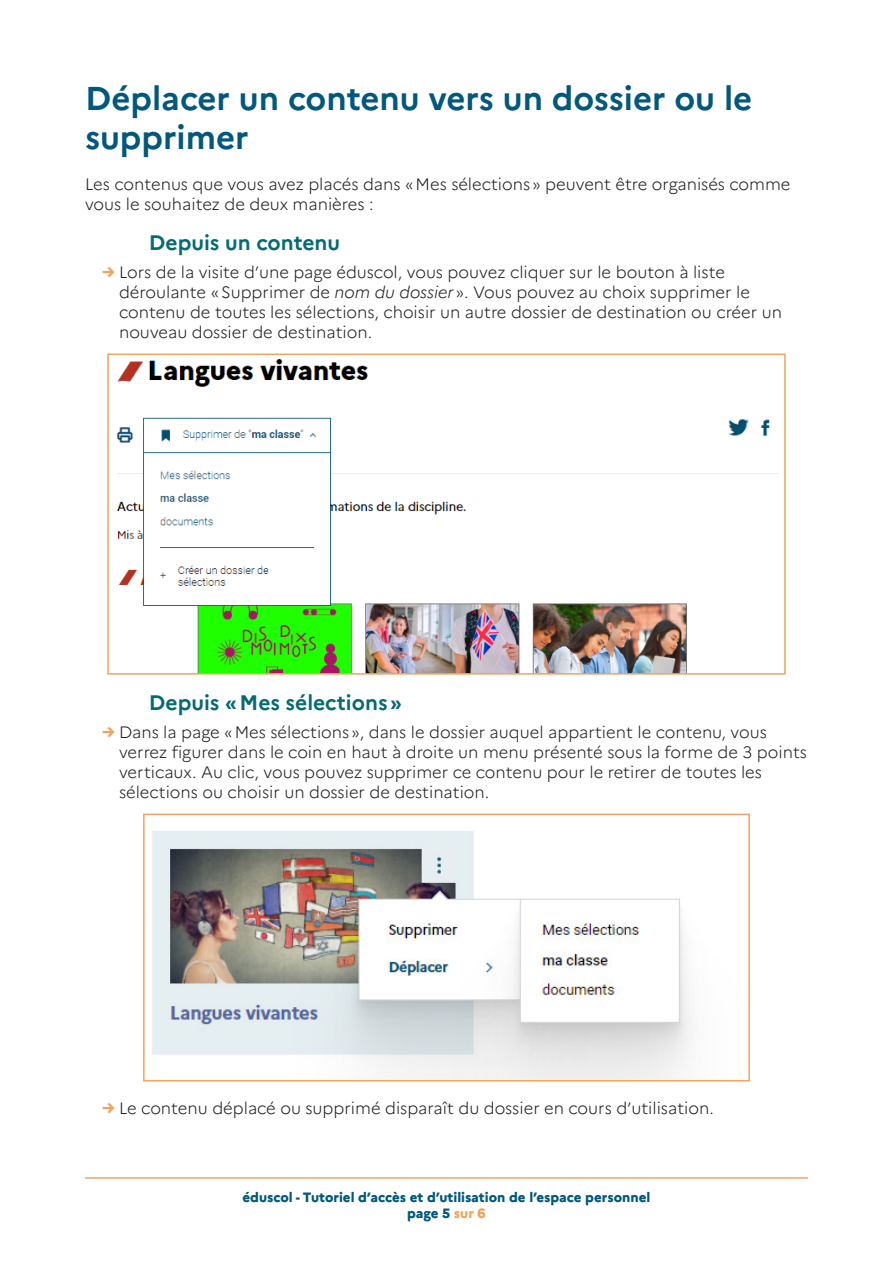
<style>
.page{position:relative;width:893px;height:1263px;background:#fff}
.page>*{position:absolute;margin:0;border:0;box-sizing:border-box;transform-origin:0 0}
.Titre_1{font:700 33px/39.6px "Marianne";color:#01577c}
.Titre_2{font:700 21px "Marianne";color:#056a73}
.Texte_courant_sans_m{font:300 16.5px/19.8px "Marianne";color:#231f20}
.t1{font:800 13.5px/16.2px "Marianne";color:#01577c;text-align:center}
.s1{font-weight:800;color:#f1a35d}
.s2{font-style:italic}
.s3{color:#f1a35d}
</style>
<div class="page">
<hr style="left:85px;top:1177px;width:723px;height:2px;background:#f1a35d">
<img style="left:116px;top:359px;width:662px;height:313px">
<div style="left:107px;top:354px;width:679px;height:321px;border:2px solid #f1a35d"></div>
<img style="left:152px;top:831px;width:540px;height:247px">
<div style="left:143px;top:814px;width:607px;height:267px;border:2px solid #f1a35d"></div>
<p class="Titre_1" style="left:85px;top:78px;width:669px">Déplacer un contenu vers un dossier ou le supprimer</p>
<p class="Texte_courant_sans_m" style="left:85px;top:175px;width:707px">Les contenus que vous avez placés dans «Mes sélections» peuvent être organisés comme vous le souhaitez de deux manières :</p>
<p class="Titre_2" style="left:149px;top:229px;width:193px">Depuis un contenu</p>
<p class="Texte_courant_sans_m" style="left:119px;top:262px;width:664px;text-indent:-17px"><span class="s1">→</span> Lors de la visite d’une page éduscol, vous pouvez cliquer sur le bouton à liste déroulante «Supprimer de <span class="s2">nom du dossier</span>». Vous pouvez au choix supprimer le contenu de toutes les sélections, choisir un autre dossier de destination ou créer un nouveau dossier de destination.</p>
<p class="Titre_2" style="left:149px;top:689px;width:255px">Depuis «Mes sélections»</p>
<p class="Texte_courant_sans_m" style="left:119px;top:722px;width:689px;text-indent:-17px"><span class="s1">→</span> Dans la page «Mes sélections», dans le dossier auquel appartient le contenu, vous verrez figurer dans le coin en haut à droite un menu présenté sous la forme de 3 points verticaux. Au clic, vous pouvez supprimer ce contenu pour le retirer de toutes les sélections ou choisir un dossier de destination.</p>
<p class="Texte_courant_sans_m" style="left:102px;top:1098px;width:613px"><span class="s1">→</span> Le contenu déplacé ou supprimé disparaît du dossier en cours d’utilisation.</p>
<p class="t1" style="left:243px;top:1189px;width:409px">éduscol - Tutoriel d’accès et d’utilisation de l’espace personnel page 5 <span class="s3">sur 6</span></p>
</div>
